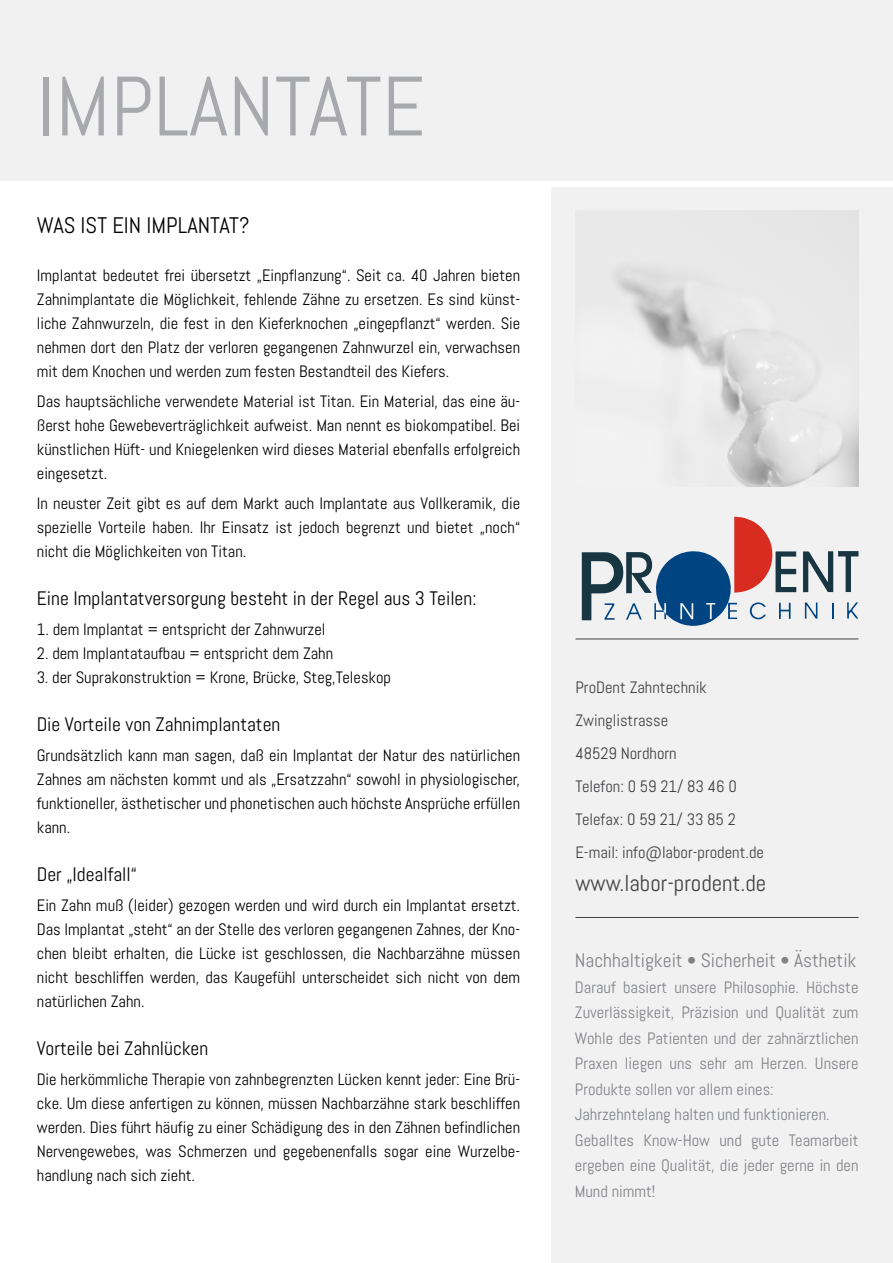
<style>
.page{position:relative;width:893px;height:1263px;background:#fff}
.page>*{position:absolute;margin:0;border:0;box-sizing:border-box;transform-origin:0 0}
.t1{font:84px "Abel";color:#a7a9ac}
.t2{font:22.95px "Abel";color:#414042}
.t3{font:22.5px "Abel";color:#000}
.t4{font:19.5px "Abel";color:#000}
.t5{font:19.5px "Abel";color:#808285}
.t6{font:16.5px/24px "Abel";color:#000;text-align:justify}
.t7{font:16.5px/25.5px "Abel";color:#808285}
.t8{font:16.5px/33px "Abel";color:#414042}
</style>
<div class="page">
<div style="left:0;top:0;width:893px;height:181px;background:#f1f1f2"></div>
<div style="left:551px;top:188px;width:342px;height:1075px;background:#f1f1f2"></div>
<hr style="left:575px;top:639px;width:283px;height:1px;background:#414042">
<hr style="left:575px;top:917px;width:283px;height:1px;background:#414042">
<img style="left:609px;top:210px;width:249px;height:277px">
<svg style="left:803px;top:551px;width:55px;height:41px"></svg>
<svg style="left:805px;top:602px;width:12px;height:17px"></svg>
<svg style="left:847px;top:602px;width:11px;height:17px"></svg>
<svg style="left:582px;top:517px;width:214px;height:109px"></svg>
<svg style="left:832px;top:603px;width:1px;height:15px"></svg>
<h1 class="t1" style="left:37px;top:53px;width:390px">IMPLANTATE</h1>
<h3 class="t3" style="left:37px;top:210px;width:214px">WAS IST EIN IMPLANTAT?</h3>
<p class="t6" style="left:37px;top:263px;width:485px">Implantat bedeutet frei übersetzt „Einpflanzung“. Seit ca. 40 Jahren bieten Zahnimplantate die Möglichkeit, fehlende Zähne zu ersetzen. Es sind künst&shy;liche Zahnwurzeln, die fest in den Kieferknochen „eingepflanzt“ werden. Sie nehmen dort den Platz der verloren gegangenen Zahnwurzel ein, verwachsen mit dem Knochen und werden zum festen Bestandteil des Kiefers.</p>
<p class="t6" style="left:37px;top:389px;width:485px">Das hauptsächliche verwendete Material ist Titan. Ein Material, das eine äu&shy;ßerst hohe Gewebeverträglichkeit aufweist. Man nennt es biokompatibel. Bei künstlichen Hüft- und Kniegelenken wird dieses Material ebenfalls erfolgreich eingesetzt.</p>
<p class="t6" style="left:37px;top:491px;width:485px">In neuster Zeit gibt es auf dem Markt auch Implantate aus Vollkeramik, die spezielle Vorteile haben. Ihr Einsatz ist jedoch begrenzt und bietet „noch“ nicht die Möglichkeiten von Titan.</p>
<p class="t4" style="left:37px;top:585px;width:441px">Eine Implantatversorgung besteht in der Regel aus 3 Teilen:</p>
<p class="t6" style="left:37px;top:617px;width:290px">1. dem Implantat = entspricht der Zahnwurzel</p>
<p class="t6" style="left:37px;top:641px;width:298px">2. dem Implantataufbau = entspricht dem Zahn</p>
<p class="t6" style="left:37px;top:665px;width:356px">3. der Suprakonstruktion = Krone, Brücke, Steg,Teleskop</p>
<p class="t4" style="left:37px;top:711px;width:245px">Die Vorteile von Zahnimplantaten</p>
<p class="t6" style="left:37px;top:743px;width:485px">Grundsätzlich kann man sagen, daß ein Implantat der Natur des natürlichen Zahnes am nächsten kommt und als „Ersatzzahn“ sowohl in physiologischer, funktioneller, ästhetischer und phonetischen auch höchste Ansprüche erfüllen kann.</p>
<p class="t4" style="left:37px;top:861px;width:102px">Der „Idealfall“</p>
<p class="t6" style="left:37px;top:893px;width:485px">Ein Zahn muß (leider) gezogen werden und wird durch ein Implantat ersetzt.<br>Das Implantat „steht“ an der Stelle des verloren gegangenen Zahnes, der Kno&shy;chen bleibt erhalten, die Lücke ist geschlossen, die Nachbarzähne müssen nicht beschliffen werden, das Kaugefühl unterscheidet sich nicht von dem natürlichen Zahn.</p>
<p class="t4" style="left:37px;top:1035px;width:173px">Vorteile bei Zahnlücken</p>
<p class="t6" style="left:37px;top:1067px;width:485px">Die herkömmliche Therapie von zahnbegrenzten Lücken kennt jeder: Eine Brü&shy;cke. Um diese anfertigen zu können, müssen Nachbarzähne stark beschliffen werden. Dies führt häufig zu einer Schädigung des in den Zähnen befindlichen Nervengewebes, was Schmerzen und gegebenenfalls sogar eine Wurzelbe&shy;handlung nach sich zieht.</p>
<p class="t8" style="left:575px;top:671px;width:190px">ProDent Zahntechnik<br>Zwinglistrasse<br>48529 Nordhorn<br>Telefon: 0 59 21/ 83 46 0<br>Telefax: 0 59 21/ 33 85 2<br>E-mail: info@labor-prodent.de</p>
<h2 class="t2" style="left:575px;top:868px;width:192px">www.labor-prodent.de</h2>
<p class="t5" style="left:575px;top:948px;width:283px">Nachhaltigkeit • Sicherheit • Ästhetik</p>
<p class="t7" style="left:575px;top:974px;width:285px">Darauf basiert unsere Philosophie. Höchste Zuverlässigkeit, Präzision und Qualität zum Wohle des Patienten und der zahnärztlichen Praxen liegen uns sehr am Herzen. Unsere Produkte sollen vor allem eines:<br>Jahrzehntelang halten und funktionieren.<br>Geballtes Know-How und gute Teamarbeit ergeben eine Qualität, die jeder gerne in den Mund nimmt!</p>
</div>
